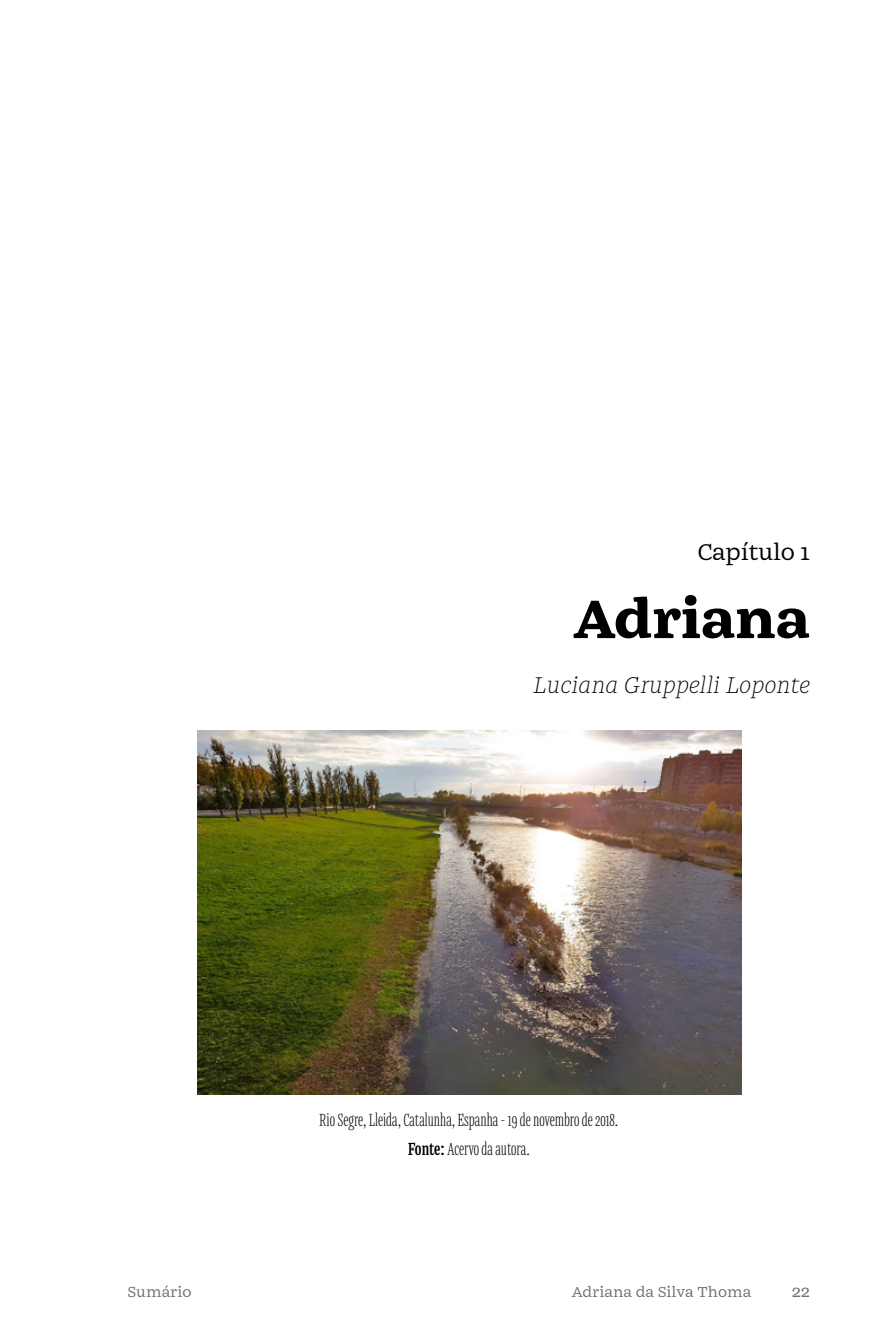
<style>
.page{position:relative;width:893px;height:1340px;background:#fff}
.page>*{position:absolute;margin:0;border:0;box-sizing:border-box;transform-origin:0 0}
.t1{font:800 58.5px "Mala";letter-spacing:-.01em;color:#000}
.t2{font:italic 200 24.75px "Mala";letter-spacing:-.01em;color:#000}
.t3{font:24.75px "Mala";letter-spacing:-.01em;color:#000}
.t4{font:200 19.12px/28.8px "Mala Condensed";color:#000;text-align:center}
.t5{font:18px "Mala";color:#706f6f}
.t6{font:15.75px "Mala";color:#706f6f}
.s1{font-weight:600}
</style>
<div class="page">
<img style="left:198px;top:730px;width:544px;height:364px">
<p class="t3" style="left:698px;top:536px;width:114px">Capítulo 1</p>
<h1 class="t1" style="left:574px;top:583px;width:238px">Adriana</h1>
<p class="t2" style="left:533px;top:670px;width:279px">Luciana Gruppelli Loponte</p>
<p class="t4" style="left:319px;top:1105px;width:301px">Rio Segre, Lleida, Catalunha, Espanha - 19 de novembro de 2018.<br><span class="s1">Fonte:</span> Acervo da autora.</p>
<p class="t6" style="left:127px;top:1282px;width:66px">Sumário</p>
<p class="t6" style="left:572px;top:1282px;width:181px">Adriana da Silva Thoma</p>
<p class="t5" style="left:792px;top:1280px;width:19px">22</p>
</div>
